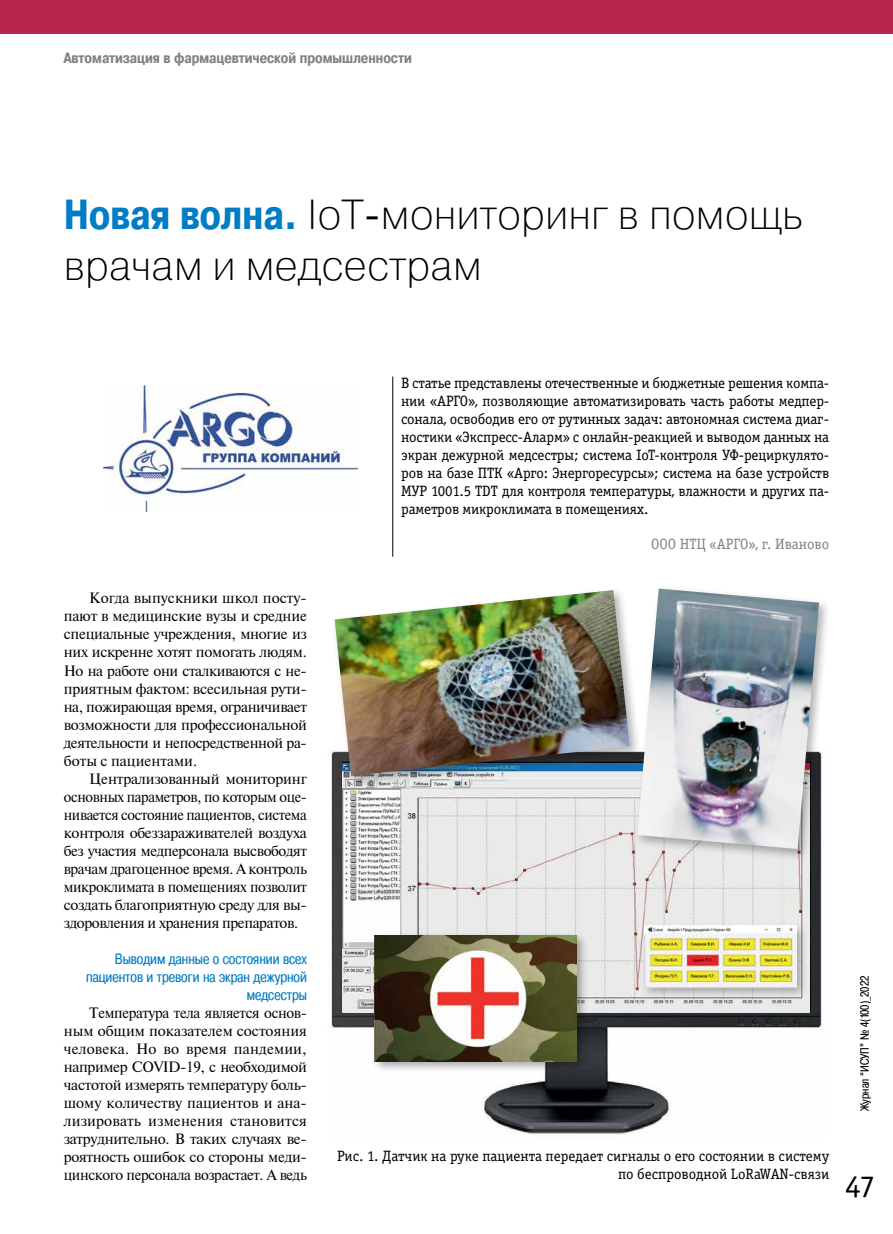
<style>
.page{position:relative;width:893px;height:1234px;background:#fff}
.page>*{position:absolute;margin:0;border:0;box-sizing:border-box;transform-origin:0 0}
.t1{font:42px/50.4px "Pragmatica Light C";color:#000}
.t2{font:31.5px "Officina Serif Book C";color:#000}
.t3{font:15px/18px "Newton";letter-spacing:-.025em;color:#000;text-align:justify}
.t4{font:15px/18px "Officina Serif Book C";color:#000;text-align:justify}
.t5{font:15px/18px "Pragmatica Cond C";color:#007dc5;text-align:right}
.t6{font:700 15px "Pragmatica Cond C";color:#808285}
.t7{font:15px "Officina Serif Book C";color:#808285}
.t8{font:12px "Pragmatica Cond C";color:#000}
.s1{font-family:"Pragmatica Cond C";font-weight:700;color:#007dc5}
</style>
<div class="page">
<div style="left:0;top:0;width:893px;height:34px;background:#b7274c"></div>
<hr style="left:392px;top:376px;width:1px;height:180px;background:#000">
<img style="left:103px;top:385px;width:254px;height:126px">
<img style="left:330px;top:787px;width:492px;height:347px">
<img style="left:343px;top:787px;width:467px;height:224px">
<div style="left:640px;top:921px;width:168px;height:78px;background:#000;opacity:.3"></div>
<img style="left:644px;top:925px;width:152px;height:61px">
<div style="left:331px;top:586px;width:311px;height:201px;background:#000;opacity:.3"></div>
<img style="left:335px;top:590px;width:295px;height:185px">
<div style="left:371px;top:930px;width:218px;height:142px;background:#000;opacity:.35"></div>
<img style="left:375px;top:934px;width:201px;height:126px">
<div style="left:634px;top:585px;width:197px;height:276px;background:#000;opacity:.3"></div>
<img style="left:637px;top:588px;width:182px;height:260px">
<p class="t6" style="left:64px;top:50px;width:350px">Автоматизация в фармацевтической промышленности</p>
<h1 class="t1" style="left:64px;top:189px;width:741px"><span class="s1">Новая волна.</span> IoT-мониторинг в помощь врачам и медсестрам</h1>
<p class="t3" style="left:64px;top:588px;width:245px;text-indent:26px">Когда выпускники школ посту‑ пают в медицинские вузы и средние специальные учреждения, многие из них искренне хотят помогать людям.<br>Но на работе они сталкиваются с не‑ приятным фактом: всесильная рути‑ на, пожирающая время, ограничивает возможности для профессиональной деятельности и непосредственной ра‑ боты с пациентами.</p>
<p class="t3" style="left:64px;top:768px;width:245px;text-indent:26px">Централизованный мониторинг основных параметров, по которым оце‑ нивается состояние пациентов, система контроля обеззараживателей воздуха без участия медперсонала высвободят врачам драгоценное время. А контроль микроклимата в помещениях позволит создать благоприятную среду для вы‑ здоровления и хранения препаратов.</p>
<p class="t5" style="left:86px;top:949px;width:222px">Выводим данные о состоянии всех пациентов и тревоги на экран дежурной медсестры</p>
<p class="t3" style="left:64px;top:1002px;width:245px;text-indent:26px">Температура тела является основ‑ ным общим показателем состояния человека. Но во время пандемии, например COVID‑19, с необходимой частотой измерять температуру боль‑ шому количеству пациентов и ана‑ лизировать изменения становится затруднительно. В таких случаях ве‑ роятность ошибок со стороны меди‑ цинского персонала возрастает. А ведь</p>
<p class="t4" style="left:401px;top:374px;width:430px">В статье представлены отечественные и бюджетные решения компа&shy;нии «АРГО», позволяющие автоматизировать часть работы медпер&shy;сонала, освободив его от рутинных задач: автономная система диаг&shy;ностики «Экспресс-Аларм» с онлайн-реакцией и выводом данных на экран дежурной медсестры; система IoT-контроля УФ-рециркулято&shy;ров на базе ПТК «Арго: Энергоресурсы»; система на базе устройств МУР 1001.5 TDT для контроля температуры, влажности и других па&shy;раметров микроклимата в помещениях.</p>
<p class="t7" style="left:651px;top:535px;width:180px">ООО НТЦ «АРГО», г. Иваново</p>
<p class="t4" style="left:337px;top:1147px;width:494px;text-align:right">Рис. 1. Датчик на руке пациента передает сигналы о его состоянии в систему по беспроводной LoRaWAN-связи</p>
<p class="t8" style="left:858px;top:1110px;width:137px;rotate:-90deg">Журнал “ИСУП” № 4(100)_2022</p>
<h2 class="t2" style="left:845px;top:1168px;width:32px">47</h2>
</div>
